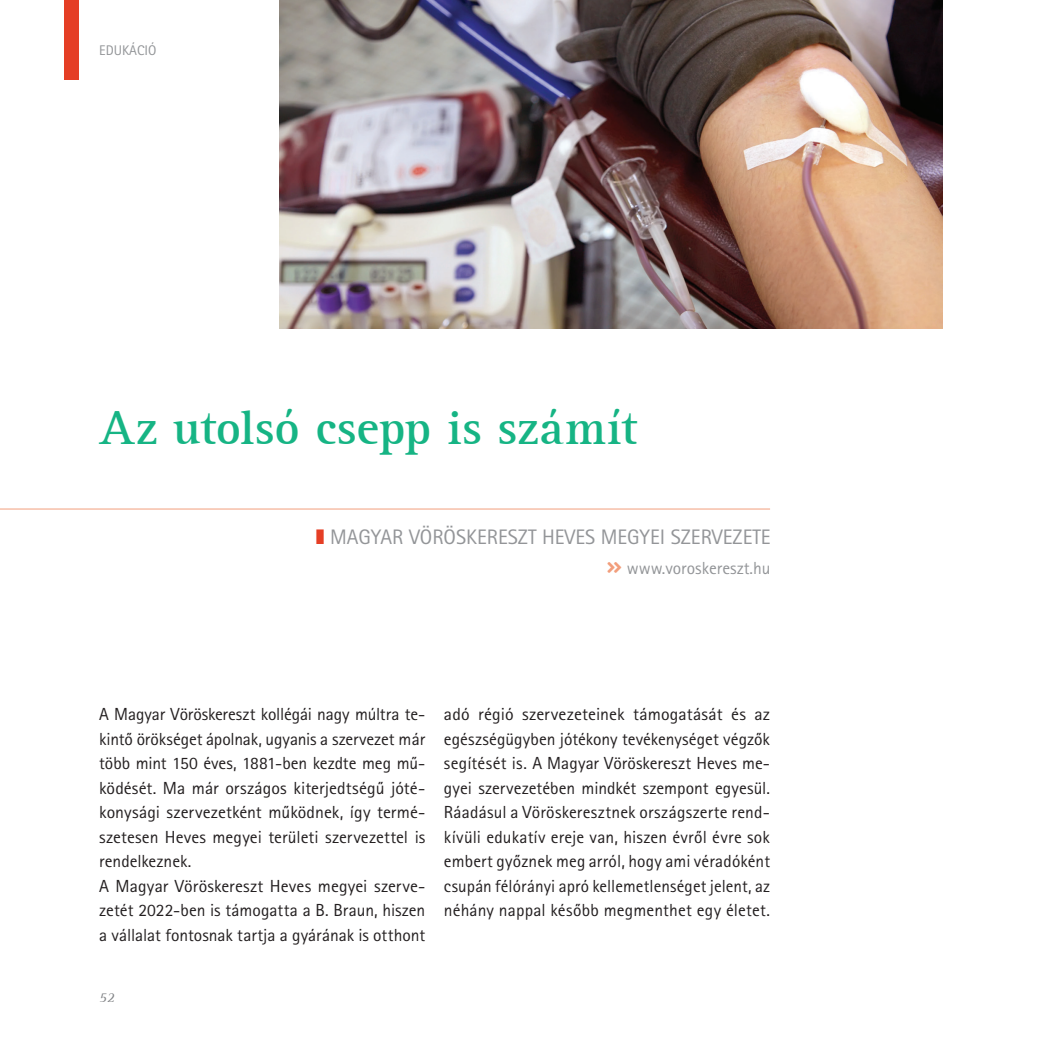
<style>
.page{position:relative;width:1042px;height:1042px;background:#fff}
.page>*{position:absolute;margin:0;border:0;box-sizing:border-box;transform-origin:0 0}
.t1{font:49px "Rotis Serif CE Bold 65 A";color:#16b484}
.t2{font:21px "Rotis Sans Serif Pro";color:#939598}
.t3{font:17.5px/24.5px "Rotis Sans Serif Pro";color:#231f20}
.t4{font:17.5px "Rotis Sans Serif Pro";color:#939598}
.t5{font:14px "Rotis Sans Serif Pro";color:#939598}
.t6{font:14px "Rotis Serif CE Italic 56 A";color:#808285}
.s1{color:#e53e25}
.s2{color:#f29e7c}
</style>
<div class="page">
<div style="left:64px;top:0;width:15px;height:79px;background:#e53e25"></div>
<img style="left:279px;top:0;width:664px;height:329px">
<hr style="left:0;top:508px;width:770px;height:1px;background:#f29e7c">
<p class="t5" style="left:99px;top:42px;width:59px">EDUKÁCIÓ</p>
<h1 class="t1" style="left:100px;top:399px;width:539px">Az utolsó csepp is számít</h1>
<p class="t2" style="left:316px;top:524px;width:456px"><span class="s1">❚</span> MAGYAR VÖRÖSKERESZT HEVES MEGYEI SZERVEZETE</p>
<p class="t4" style="left:607px;top:557px;width:165px"><span class="s2">■●□◆●▼</span> www.voroskereszt.hu</p>
<p class="t3" style="left:99px;top:702px;width:328px">A Magyar Vöröskereszt kollégái nagy múltra te&shy;kintő örökséget ápolnak, ugyanis a szervezet már több mint 150 éves, 1881-ben kezdte meg mű&shy;ködését. Ma már országos kiterjedtségű jóté&shy;konysági szervezetként működnek, így termé&shy;szetesen Heves megyei területi szervezettel is rendelkeznek.<br>A Magyar Vöröskereszt Heves megyei szerve&shy;zetét 2022-ben is támogatta a B. Braun, hiszen a vállalat fontosnak tartja a gyárának is otthont</p>
<p class="t3" style="left:444px;top:702px;width:328px;text-align:justify">adó régió szervezeteinek támogatását és az egészségügyben jótékony tevékenységet végzők segítését is. A Magyar Vöröskereszt Heves me&shy;gyei szervezetében mindkét szempont egyesül.<br>Ráadásul a Vöröskeresztnek országszerte rend&shy;kívüli edukatív ereje van, hiszen évről évre sok embert győznek meg arról, hogy ami véradóként csupán félórányi apró kellemetlenséget jelent, az néhány nappal később megmenthet egy életet.</p>
<p class="t6" style="left:99px;top:989px;width:17px">52</p>
</div>
